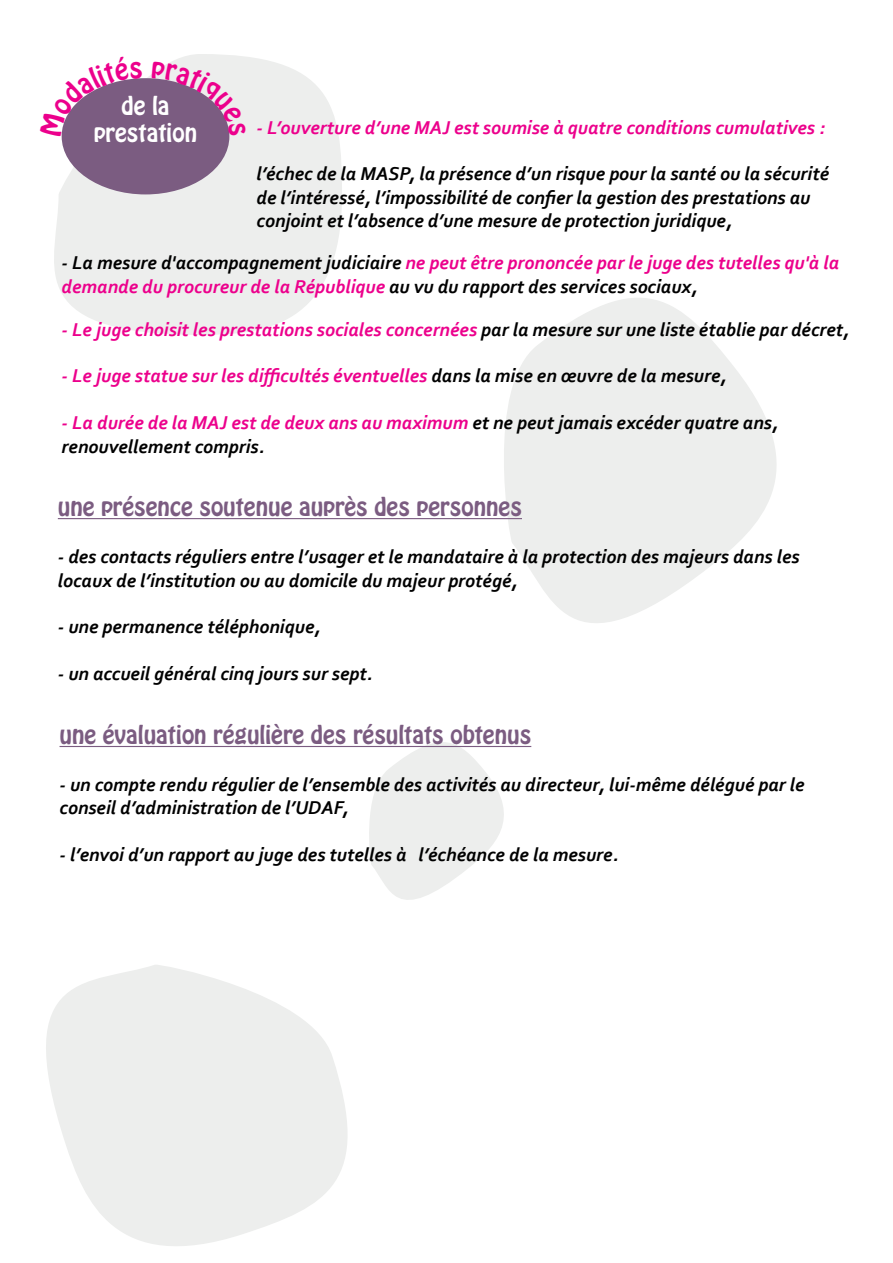
<style>
.page{position:relative;width:893px;height:1263px;background:#fff}
.page>*{position:absolute;margin:0;border:0;box-sizing:border-box;transform-origin:0 0}
.t1{font:22.5px "Hobo Std";color:#7b5c81}
.t2{font:22.5px/27px "Hobo Std";color:#fff;text-align:center}
.t3{font:italic 700 19.5px/23.4px "Corbel";color:#000}
.t4{font:italic 700 19.5px/23.4px "Corbel";color:#ec008c}
.s1{color:#000}
.s2{color:#ec008c}
</style>
<div class="page">
<svg style="left:54px;top:54px;width:288px;height:281px;background:#eff0ef"></svg>
<svg style="left:485px;top:298px;width:292px;height:325px;fill:#edeeed"></svg>
<svg style="left:361px;top:742px;width:163px;height:158px"></svg>
<svg style="left:46px;top:965px;width:302px;height:281px;fill:#edeeed"></svg>
<div style="left:62px;top:78px;width:167px;height:116px;background:#7b5c81;border-radius:50%"></div>
<hr style="left:58px;top:518px;width:464px;height:1px;background:#7b5c81">
<hr style="left:60px;top:746px;width:471px;height:1px;background:#7b5c81">
<svg style="left:54px;top:57px;width:88px;height:80px"></svg>
<svg style="left:152px;top:61px;width:94px;height:75px"></svg>
<p class="t2" style="left:94px;top:93px;width:105px">de la prestation</p>
<p class="t4" style="left:257px;top:115px;width:570px">- L’ouverture d’une MAJ est soumise à quatre conditions cumulatives :</p>
<p class="t3" style="left:257px;top:162px;width:574px">l’échec de la MASP, la présence d’un risque pour la santé ou la sécurité de l’intéressé, l’impossibilité de confier la gestion des prestations au conjoint et l’absence d’une mesure de protection juridique,</p>
<p class="t4" style="left:62px;top:251px;width:779px"><span class="s1">- La mesure d'accompagnement judiciaire</span> ne peut être prononcée par le juge des tutelles qu'à la demande du procureur de la République <span class="s1">au vu du rapport des services sociaux,</span></p>
<p class="t4" style="left:62px;top:317px;width:789px">- Le juge choisit les prestations sociales concernées <span class="s1">par la mesure sur une liste établie par décret,</span></p>
<p class="t4" style="left:62px;top:364px;width:667px">- Le juge statue sur les difficultés éventuelles <span class="s1">dans la mise en œuvre de la mesure,</span></p>
<p class="t3" style="left:62px;top:410px;width:718px"><span class="s2">- La durée de la MAJ est de deux ans au maximum</span> et ne peut jamais excéder quatre ans, renouvellement compris.</p>
<p class="t1" style="left:58px;top:492px;width:466px">une présence soutenue auprès des personnes</p>
<p class="t3" style="left:58px;top:544px;width:743px">- des contacts réguliers entre l’usager et le mandataire à la protection des majeurs dans les locaux de l’institution ou au domicile du majeur protégé,</p>
<p class="t3" style="left:58px;top:615px;width:264px">- une permanence téléphonique,</p>
<p class="t3" style="left:58px;top:661px;width:316px">- un accueil général cinq jours sur sept.</p>
<p class="t1" style="left:60px;top:719px;width:473px">une évaluation régulière des résultats obtenus</p>
<p class="t3" style="left:60px;top:772px;width:747px">- un compte rendu régulier de l’ensemble des activités au directeur, lui-même délégué par le conseil d’administration de l’UDAF,</p>
<p class="t3" style="left:60px;top:843px;width:561px">- l’envoi d’un rapport au juge des tutelles à l’échéance de la mesure.</p>
</div>
